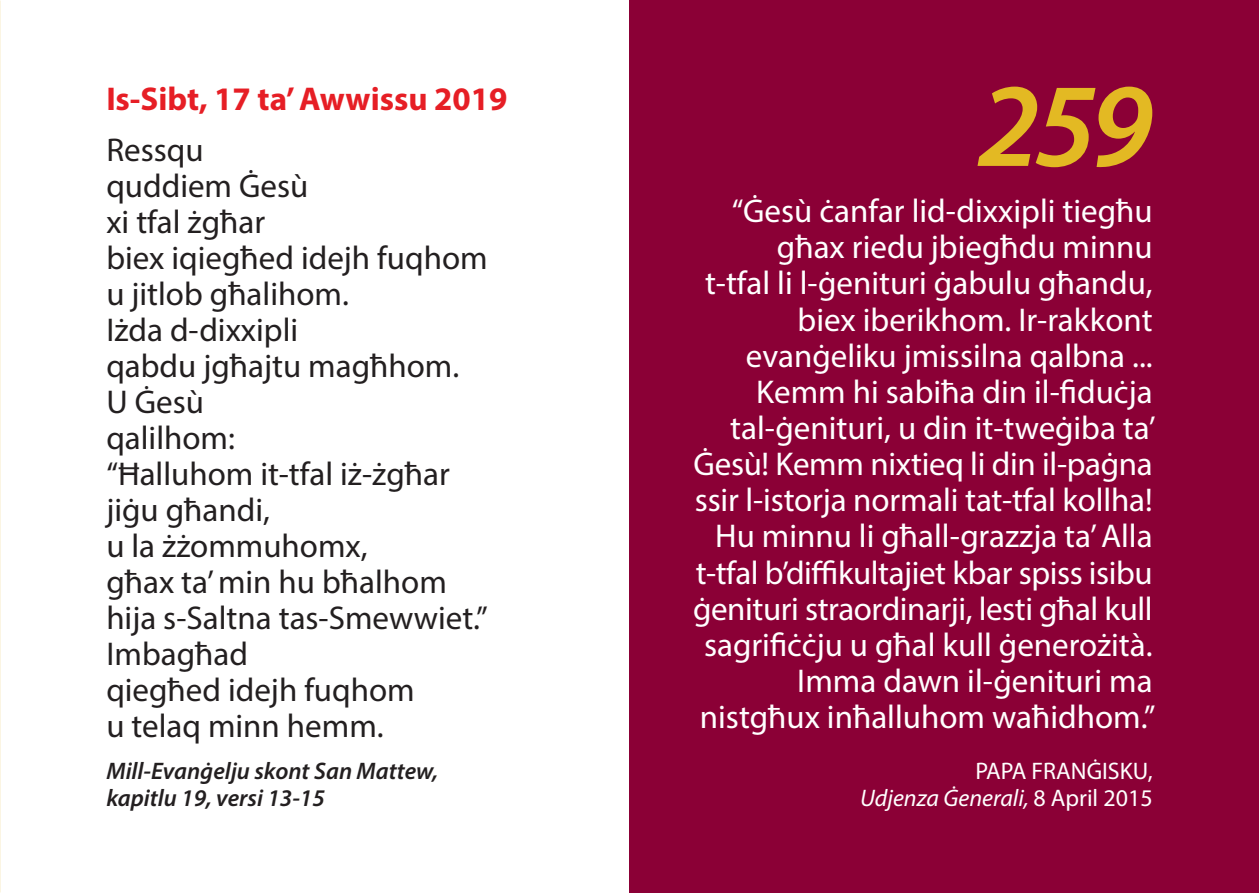
<style>
.page{position:relative;width:1259px;height:893px;background:#fff}
.page>*{position:absolute;margin:0;border:0;box-sizing:border-box;transform-origin:0 0}
.t1{font:italic 600 120px "Myriad Pro";color:#e3b923}
.t2{font:33px/36.3px "Myriad Pro";color:#fff;text-align:right}
.t3{font:33px/36px "Myriad Pro";color:#231f20}
.t4{font:700 33px "Myriad Pro";color:#e61e25}
.t5{font:italic 600 24px "Myriad Pro";color:#231f20}
.t6{font:italic 24px "Myriad Pro";color:#fff}
.t7{font:24px "Myriad Pro";color:#fff}
.s1{font-style:normal}
</style>
<div class="page">
<div style="left:629px;top:0;width:630px;height:893px;background:#8b0036"></div>
<p class="t4" style="left:106px;top:77px;width:403px">Is-Sibt, 17 ta’ Awwissu 2019</p>
<p class="t3" style="left:106px;top:131px;width:99px">Ressqu</p>
<p class="t3" style="left:106px;top:167px;width:204px">quddiem Ġesù</p>
<p class="t3" style="left:106px;top:203px;width:160px">xi tfal żgħar</p>
<p class="t3" style="left:106px;top:239px;width:383px">biex iqiegħed idejh fuqhom</p>
<p class="t3" style="left:106px;top:275px;width:244px">u jitlob għalihom.</p>
<p class="t3" style="left:106px;top:311px;width:193px">Iżda d-dixxipli</p>
<p class="t3" style="left:106px;top:347px;width:354px">qabdu jgħajtu magħhom.</p>
<p class="t3" style="left:106px;top:383px;width:99px">U Ġesù</p>
<p class="t3" style="left:106px;top:419px;width:130px">qalilhom:</p>
<p class="t3" style="left:106px;top:455px;width:345px">“Ħalluhom it-tfal iż-żgħar</p>
<p class="t3" style="left:106px;top:491px;width:165px">jiġu għandi,</p>
<p class="t3" style="left:106px;top:527px;width:263px">u la żżommuhomx,</p>
<p class="t3" style="left:106px;top:563px;width:342px">għax ta’ min hu bħalhom</p>
<p class="t3" style="left:106px;top:599px;width:383px">hija s-Saltna tas-Smewwiet.”<br>Imbagħad</p>
<p class="t3" style="left:106px;top:671px;width:310px">qiegħed idejh fuqhom</p>
<p class="t3" style="left:106px;top:707px;width:279px">u telaq minn hemm.</p>
<p class="t5" style="left:106px;top:755px;width:333px">Mill-Evanġelju skont San Mattew,</p>
<p class="t5" style="left:106px;top:782px;width:220px">kapitlu 19, versi 13-15</p>
<p class="t1" style="left:977px;top:49px;width:176px">259</p>
<p class="t2" style="left:732px;top:192px;width:422px">“Ġesù ċanfar lid-dixxipli tiegħu</p>
<p class="t2" style="left:777px;top:228px;width:377px">għax riedu jbiegħdu minnu</p>
<p class="t2" style="left:705px;top:265px;width:449px">t-tfal li l-ġenituri ġabulu għandu,</p>
<p class="t2" style="left:797px;top:301px;width:356px">biex iberikhom. Ir-rakkont</p>
<p class="t2" style="left:746px;top:337px;width:408px">evanġeliku jmissilna qalbna ...</p>
<p class="t2" style="left:756px;top:373px;width:398px">Kemm hi sabiħa din il-fiduċja</p>
<p class="t2" style="left:693px;top:409px;width:464px">tal-ġenituri, u din it-tweġiba ta’ Ġesù! Kemm nixtieq li din il-paġna ssir l-istorja normali tat-tfal kollha!<br>Hu minnu li għall-grazzja ta’ Alla t-tfal b’diffikultajiet kbar spiss isibu ġenituri straordinarji, lesti għal kull sagrifiċċju u għal kull ġenerożità.<br>Imma dawn il-ġenituri ma</p>
<p class="t2" style="left:700px;top:698px;width:457px">nistgħux inħalluhom waħidhom.”</p>
<p class="t7" style="left:975px;top:756px;width:179px">PAPA FRANĠISKU,</p>
<p class="t6" style="left:860px;top:783px;width:294px">Udjenza Ġenerali, <span class="s1">8 April 2015</span></p>
</div>
